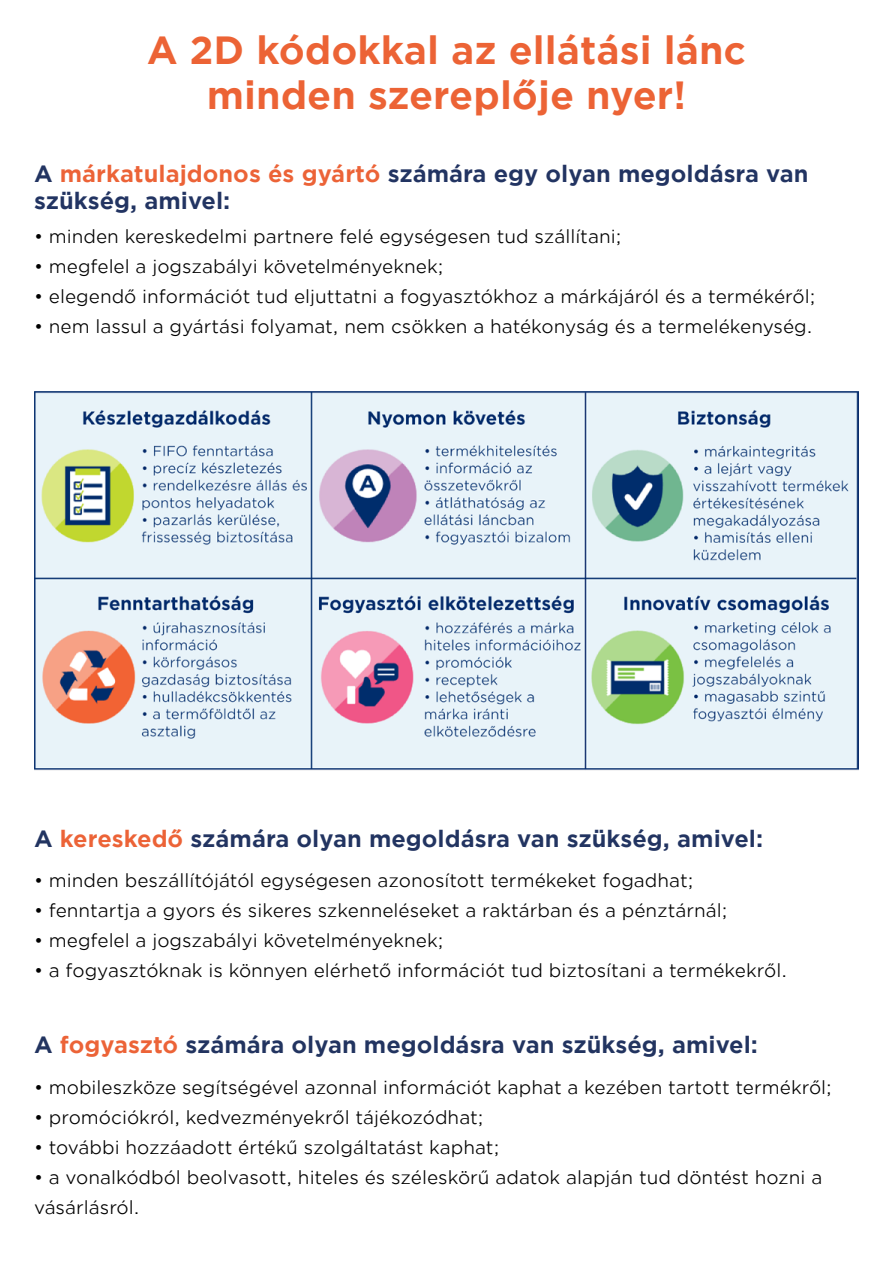
<style>
.page{position:relative;width:893px;height:1263px;background:#fff}
.page>*{position:absolute;margin:0;border:0;box-sizing:border-box;transform-origin:0 0}
.t1{font:700 37.5px/45px "Gotham Office";color:#ec6335;text-align:center}
.t2{font:700 22.5px/27px "Gotham Office";color:#223462}
.t3{font:700 22.5px "Gotham Office";color:#223461}
.t4{font:700 22.5px "Gotham Office";color:#223460}
.t5{font:18px/30px "Gotham Office";color:#000}
.s1{color:#ec6337}
</style>
<div class="page">
<img style="left:34px;top:392px;width:825px;height:378px">
<h1 class="t1" style="left:147px;top:27px;width:601px">A 2D kódokkal az ellátási lánc minden szereplője nyer!</h1>
<p class="t2" style="left:34px;top:160px;width:776px">A <span class="s1">márkatulajdonos és gyártó</span> számára egy olyan megoldásra van szükség, amivel:</p>
<p class="t5" style="left:34px;top:221px;width:589px">• minden kereskedelmi partnere felé egységesen tud szállítani;</p>
<p class="t5" style="left:34px;top:251px;width:411px">• megfelel a jogszabályi követelményeknek;</p>
<p class="t5" style="left:34px;top:281px;width:783px">• elegendő információt tud eljuttatni a fogyasztókhoz a márkájáról és a termékéről;</p>
<p class="t5" style="left:34px;top:311px;width:780px">• nem lassul a gyártási folyamat, nem csökken a hatékonyság és a termelékenység.</p>
<p class="t3" style="left:34px;top:823px;width:731px">A <span class="s1">kereskedő</span> számára olyan megoldásra van szükség, amivel:</p>
<p class="t5" style="left:34px;top:865px;width:661px">• minden beszállítójától egységesen azonosított termékeket fogadhat;</p>
<p class="t5" style="left:34px;top:895px;width:695px">• fenntartja a gyors és sikeres szkenneléseket a raktárban és a pénztárnál;</p>
<p class="t5" style="left:34px;top:925px;width:411px">• megfelel a jogszabályi követelményeknek;</p>
<p class="t5" style="left:34px;top:955px;width:754px">• a fogyasztóknak is könnyen elérhető információt tud biztosítani a termékekről.</p>
<p class="t4" style="left:34px;top:1029px;width:725px">A <span class="s1">fogyasztó</span> számára olyan megoldásra van szükség, amivel:</p>
<p class="t5" style="left:34px;top:1072px;width:799px">• mobileszköze segítségével azonnal információt kaphat a kezében tartott termékről;</p>
<p class="t5" style="left:34px;top:1102px;width:451px">• promóciókról, kedvezményekről tájékozódhat;</p>
<p class="t5" style="left:34px;top:1132px;width:467px">• további hozzáadott értékű szolgáltatást kaphat;</p>
<p class="t5" style="left:34px;top:1162px;width:790px">• a vonalkódból beolvasott, hiteles és széleskörű adatok alapján tud döntést hozni a vásárlásról.</p>
</div>
